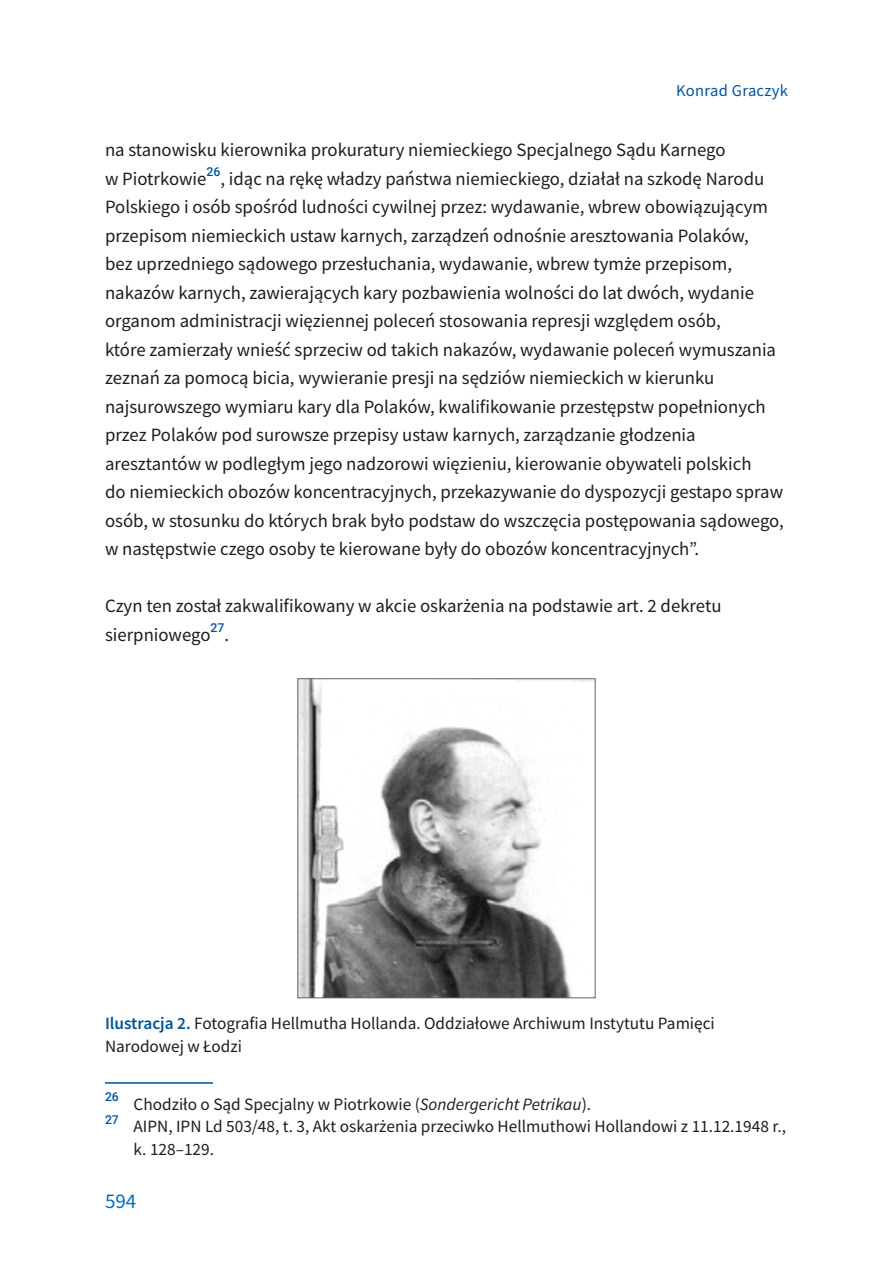
<style>
.page{position:relative;width:893px;height:1263px;background:#fff}
.page>*{position:absolute;margin:0;border:0;box-sizing:border-box;transform-origin:0 0}
.t1{font:21px "Source Sans Pro";color:#0070c0}
.t2{font:18.75px/28.5px "Source Sans Pro";color:#1d1d1b}
.t3{font:17.25px/22.5px "Source Sans Pro";color:#1d1d1b}
.t4{font:16.5px "Source Sans Pro";letter-spacing:.02em;color:#00539b}
.t5{font:500 12.3px "Roboto";color:#0051a0}
.s1{font-weight:600;color:#00539b}
.s2{font-style:italic}
</style>
<div class="page">
<img style="left:300px;top:680px;width:293px;height:316px">
<div style="left:298px;top:678px;width:297px;height:320px;border:1px solid #646363"></div>
<hr style="left:105px;top:1082px;width:108px;height:2px;background:#00539b">
<p class="t4" style="left:676px;top:80px;width:113px">Konrad Graczyk</p>
<p class="t2" style="left:105px;top:135px;width:622px">na stanowisku kierownika prokuratury niemieckiego Specjalnego Sądu Karnego w Piotrkowie</p>
<p class="t5" style="left:207px;top:163px;width:15px">26</p>
<p class="t2" style="left:105px;top:164px;width:680px;text-indent:115px">, idąc na rękę władzy państwa niemieckiego, działał na szkodę Narodu Polskiego i osób spośród ludności cywilnej przez: wydawanie, wbrew obowiązującym przepisom niemieckich ustaw karnych, zarządzeń odnośnie aresztowania Polaków,<br>bez uprzedniego sądowego przesłuchania, wydawanie, wbrew tymże przepisom, nakazów karnych, zawierających kary pozbawienia wolności do lat dwóch, wydanie organom administracji więziennej poleceń stosowania represji względem osób,<br>które zamierzały wnieść sprzeciw od takich nakazów, wydawanie poleceń wymuszania zeznań za pomocą bicia, wywieranie presji na sędziów niemieckich w kierunku najsurowszego wymiaru kary dla Polaków, kwalifikowanie przestępstw popełnionych przez Polaków pod surowsze przepisy ustaw karnych, zarządzanie głodzenia aresztantów w podległym jego nadzorowi więzieniu, kierowanie obywateli polskich<br>do niemieckich obozów koncentracyjnych, przekazywanie do dyspozycji gestapo spraw osób, w stosunku do których brak było podstaw do wszczęcia postępowania sądowego, w następstwie czego osoby te kierowane były do obozów koncentracyjnych”.</p>
<p class="t2" style="left:105px;top:591px;width:618px">Czyn ten został zakwalifikowany w akcie oskarżenia na podstawie art. 2 dekretu sierpniowego</p>
<p class="t5" style="left:210px;top:619px;width:15px">27</p>
<p class="t2" style="left:224px;top:620px;width:6px">.</p>
<p class="t3" style="left:105px;top:1012px;width:611px"><span class="s1">I lustracja 2.</span> Fotografia Hellmutha Hollanda. Oddziałowe Archiwum Instytutu Pamięci<br>Narodowej w Łodzi</p>
<p class="t5" style="left:105px;top:1088px;width:15px">26</p>
<p class="t3" style="left:134px;top:1093px;width:459px">Chodziło o Sąd Specjalny w Piotrkowie (<span class="s2">Sondergericht Petrikau</span>).</p>
<p class="t5" style="left:105px;top:1111px;width:15px">27</p>
<p class="t3" style="left:134px;top:1115px;width:654px">AIPN, IPN Ld 503/48, t. 3, Akt oskarżenia przeciwko Hellmuthowi Hollandowi z 11.12.1948 r., k. 128–129.</p>
<p class="t1" style="left:105px;top:1187px;width:33px">594</p>
</div>
